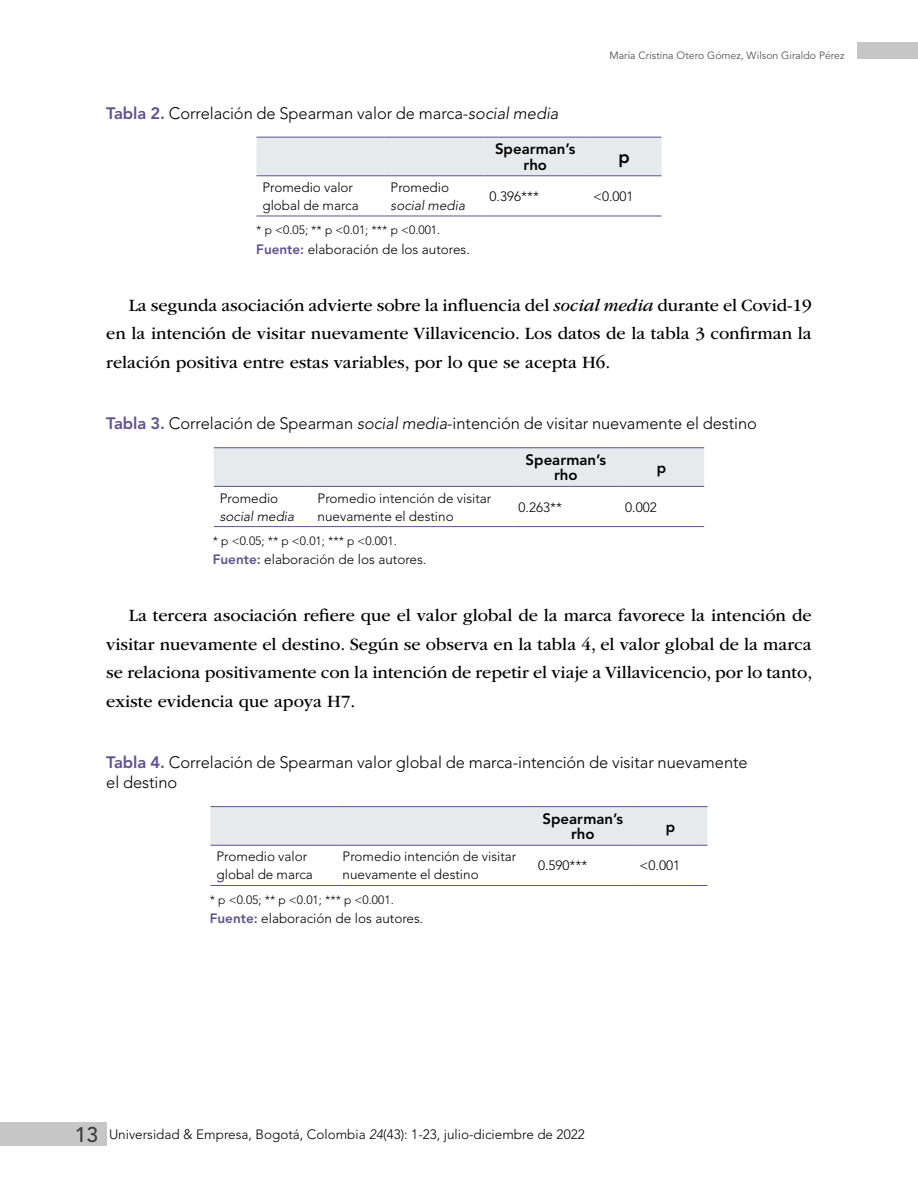
<style>
.page{position:relative;width:918px;height:1188px;background:#fff}
.page>*{position:absolute;margin:0;border:0;box-sizing:border-box;transform-origin:0 0}
.t1{font:18px/28.5px "ITC Garamond Std";color:#000;text-align:justify}
.t2{font:800 18px "Avenir LT Std";color:#000}
.t3{font:300 16.5px/19.8px "Avenir LT Std";letter-spacing:-.005em;color:#000}
.t4{font:800 15px/15.3px "Avenir LT Std";color:#000;text-align:center}
.t5{font:300 13.5px/18px "Avenir LT Std";color:#000}
.t6{font:italic 300 13.5px "Avenir LT Std";color:#000}
.t7{font:300 12px "Avenir LT Std";color:#000}
.t8{font:10.5px "Avenir LT Std";color:#575756}
.s1{font-weight:800;color:#5e518f}
.s2{font-style:italic}
.s3{font-weight:500;font-size:21px;color:#3c3c3b}
</style>
<div class="page">
<div style="left:0;top:1122px;width:106px;height:23px;background:#c6c6c6"></div>
<div style="left:857px;top:42px;width:61px;height:16px;background:#c6c6c6"></div>
<div style="left:256px;top:138px;width:406px;height:37px;background:#e7eaec"></div>
<hr style="left:256px;top:137px;width:129px;height:1px;background:#5e518f">
<hr style="left:385px;top:137px;width:99px;height:1px;background:#5e518f">
<hr style="left:484px;top:137px;width:103px;height:1px;background:#5e518f">
<hr style="left:587px;top:137px;width:75px;height:1px;background:#5e518f">
<hr style="left:256px;top:175px;width:129px;height:1px;background:#5e518f">
<hr style="left:385px;top:175px;width:99px;height:1px;background:#5e518f">
<hr style="left:484px;top:175px;width:103px;height:1px;background:#5e518f">
<hr style="left:587px;top:175px;width:75px;height:1px;background:#5e518f">
<hr style="left:256px;top:216px;width:129px;height:1px;background:#5e518f">
<hr style="left:385px;top:216px;width:99px;height:1px;background:#5e518f">
<hr style="left:484px;top:216px;width:103px;height:1px;background:#5e518f">
<hr style="left:587px;top:216px;width:75px;height:1px;background:#5e518f">
<div style="left:214px;top:448px;width:490px;height:38px;background:#e7eaec"></div>
<hr style="left:214px;top:447px;width:98px;height:1px;background:#5e518f">
<hr style="left:312px;top:447px;width:201px;height:1px;background:#5e518f">
<hr style="left:513px;top:447px;width:106px;height:1px;background:#5e518f">
<hr style="left:619px;top:447px;width:85px;height:1px;background:#5e518f">
<hr style="left:214px;top:486px;width:98px;height:1px;background:#5e518f">
<hr style="left:312px;top:486px;width:201px;height:1px;background:#5e518f">
<hr style="left:513px;top:486px;width:106px;height:1px;background:#5e518f">
<hr style="left:619px;top:486px;width:85px;height:1px;background:#5e518f">
<hr style="left:214px;top:526px;width:98px;height:1px;background:#5e518f">
<hr style="left:312px;top:526px;width:201px;height:1px;background:#5e518f">
<hr style="left:513px;top:526px;width:106px;height:1px;background:#5e518f">
<hr style="left:619px;top:526px;width:85px;height:1px;background:#5e518f">
<div style="left:211px;top:807px;width:496px;height:38px;background:#e7eaec"></div>
<hr style="left:211px;top:806px;width:126px;height:1px;background:#5e518f">
<hr style="left:337px;top:806px;width:195px;height:1px;background:#5e518f">
<hr style="left:532px;top:806px;width:102px;height:1px;background:#5e518f">
<hr style="left:634px;top:806px;width:73px;height:1px;background:#5e518f">
<hr style="left:211px;top:845px;width:126px;height:1px;background:#5e518f">
<hr style="left:337px;top:845px;width:195px;height:1px;background:#5e518f">
<hr style="left:532px;top:845px;width:102px;height:1px;background:#5e518f">
<hr style="left:634px;top:845px;width:73px;height:1px;background:#5e518f">
<hr style="left:211px;top:885px;width:126px;height:1px;background:#5e518f">
<hr style="left:337px;top:885px;width:195px;height:1px;background:#5e518f">
<hr style="left:532px;top:885px;width:102px;height:1px;background:#5e518f">
<hr style="left:634px;top:885px;width:73px;height:1px;background:#5e518f">
<p class="t8" style="left:609px;top:50px;width:237px">María Cristina Otero Gómez, Wilson Giraldo Pérez</p>
<p class="t3" style="left:106px;top:103px;width:454px"><span class="s1">Tabla 2.</span> Correlación de Spearman valor de marca-<span class="s2">social media</span></p>
<p class="t4" style="left:495px;top:142px;width:82px">Spearman’s rho</p>
<p class="t2" style="left:619px;top:146px;width:13px">p</p>
<p class="t5" style="left:262px;top:178px;width:98px">Promedio valor global de marca</p>
<p class="t5" style="left:391px;top:178px;width:60px">Promedio</p>
<p class="t5" style="left:490px;top:187px;width:51px">0.396***</p>
<p class="t5" style="left:593px;top:187px;width:42px">&lt;0.001</p>
<p class="t6" style="left:391px;top:197px;width:76px">social media</p>
<p class="t7" style="left:256px;top:223px;width:186px">* p &lt;0.05; ** p &lt;0.01; *** p &lt;0.001.</p>
<p class="t5" style="left:256px;top:240px;width:215px"><span class="s1">Fuente:</span> elaboración de los autores.</p>
<p class="t1" style="left:106px;top:291px;width:707px;text-indent:22px">La segunda asociación advierte sobre la influencia del <span class="s2">social media</span> durante el Covid-19 en la intención de visitar nuevamente Villavicencio. Los datos de la tabla 3 confirman la relación positiva entre estas variables, por lo que se acepta H6.</p>
<p class="t3" style="left:106px;top:414px;width:652px"><span class="s1">Tabla 3.</span> Correlación de Spearman <span class="s2">social media</span>-intención de visitar nuevamente el destino</p>
<p class="t4" style="left:526px;top:452px;width:82px">Spearman’s rho</p>
<p class="t4" style="left:657px;top:460px;width:11px">p</p>
<p class="t5" style="left:220px;top:489px;width:60px">Promedio</p>
<p class="t6" style="left:220px;top:508px;width:76px">social media</p>
<p class="t5" style="left:318px;top:489px;width:175px">Promedio intención de visitar nuevamente el destino</p>
<p class="t5" style="left:519px;top:498px;width:45px">0.263**</p>
<p class="t5" style="left:625px;top:498px;width:33px">0.002</p>
<p class="t7" style="left:213px;top:534px;width:186px">* p &lt;0.05; ** p &lt;0.01; *** p &lt;0.001.</p>
<p class="t5" style="left:213px;top:551px;width:215px"><span class="s1">Fuente:</span> elaboración de los autores.</p>
<p class="t1" style="left:106px;top:601px;width:707px;text-indent:22px">La tercera asociación refiere que el valor global de la marca favorece la intención de visitar nuevamente el destino. Según se observa en la tabla 4, el valor global de la marca se relaciona positivamente con la intención de repetir el viaje a Villavicencio, por lo tanto, existe evidencia que apoya H7.</p>
<p class="t3" style="left:106px;top:753px;width:643px"><span class="s1">Tabla 4.</span> Correlación de Spearman valor global de marca-intención de visitar nuevamente el destino</p>
<p class="t4" style="left:543px;top:811px;width:82px">Spearman’s rho</p>
<p class="t4" style="left:666px;top:819px;width:11px">p</p>
<p class="t5" style="left:217px;top:848px;width:98px">Promedio valor global de marca</p>
<p class="t5" style="left:343px;top:848px;width:175px">Promedio intención de visitar nuevamente el destino</p>
<p class="t5" style="left:538px;top:857px;width:51px">0.590***</p>
<p class="t5" style="left:640px;top:857px;width:42px">&lt;0.001</p>
<p class="t7" style="left:210px;top:893px;width:186px">* p &lt;0.05; ** p &lt;0.01; *** p &lt;0.001.</p>
<p class="t5" style="left:210px;top:909px;width:215px"><span class="s1">Fuente:</span> elaboración de los autores.</p>
<p class="t5" style="left:75px;top:1125px;width:511px"><span class="s3">13</span> Universidad &amp; Empresa, Bogotá, Colombia <span class="s2">24</span>(43): 1-23, julio-diciembre de 2022</p>
</div>
